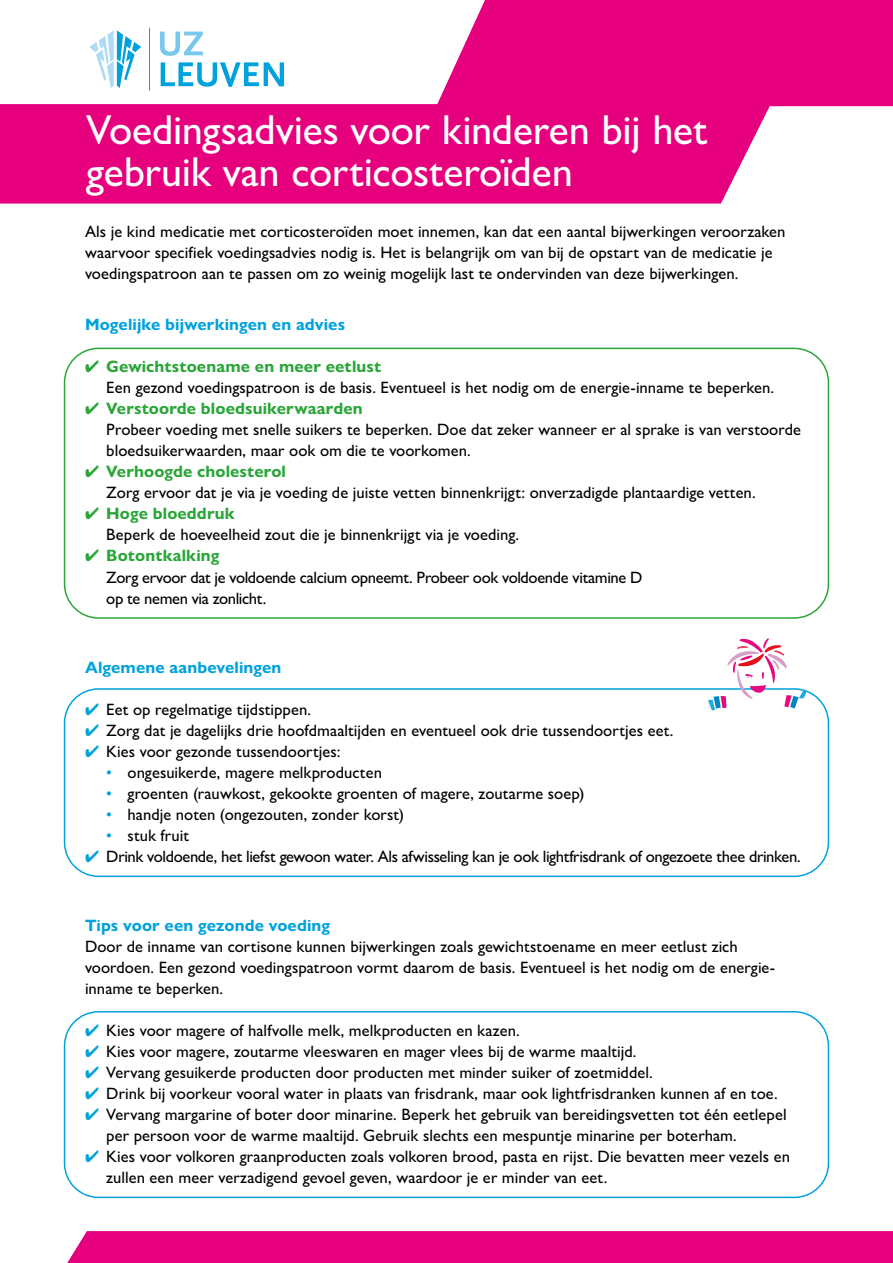
<style>
.page{position:relative;width:893px;height:1263px;background:#fff}
.page>*{position:absolute;margin:0;border:0;box-sizing:border-box;transform-origin:0 0}
.t1{font:500 42px/42px "Gill Sans Nova";letter-spacing:-.005em;color:#fff}
.t2{font:500 16.5px/21px "Gill Sans Nova";letter-spacing:.005em;color:#000}
.t3{font:500 16.5px/21px "Gill Sans Nova";letter-spacing:-.025em;color:#000}
.t4{font:500 16.5px "Gill Sans Nova";letter-spacing:-.02em;color:#000}
.t5{font:700 16.5px "Gill Sans Nova";letter-spacing:.01em;color:#00a2dc}
.s1{color:#29a637}
.s2{font-weight:700;color:#29a637}
.s3{color:#00a2dc}
</style>
<div class="page">
<div style="left:437px;top:0;width:456px;height:106px;background:#e6007d"></div>
<div style="left:0;top:104px;width:771px;height:100px;background:#e6007d"></div>
<hr style="left:149px;top:28px;width:1px;height:63px;background:#00a2dc">
<svg style="left:160px;top:32px;width:43px;height:24px"></svg>
<svg style="left:161px;top:62px;width:123px;height:25px"></svg>
<svg style="left:89px;top:30px;width:52px;height:58px"></svg>
<div style="left:67px;top:1231px;width:826px;height:32px;background:#e6007d"></div>
<div style="left:64px;top:348px;width:765px;height:271px;border:2px solid #29a637;border-radius:34px"></div>
<div style="left:64px;top:688px;width:765px;height:189px;border:2px solid #00a2dc;border-radius:34px"></div>
<div style="left:64px;top:1011px;width:765px;height:187px;border:2px solid #00a2dc;border-radius:34px"></div>
<svg style="left:708px;top:638px;width:99px;height:72px"></svg>
<h1 class="t1" style="left:86px;top:108px;width:623px">Voedingsadvies voor kinderen bij het gebruik van corticosteroïden</h1>
<p class="t2" style="left:85px;top:221px;width:702px">Als je kind medicatie met corticosteroïden moet innemen, kan dat een aantal bijwerkingen veroorzaken waarvoor specifiek voedingsadvies nodig is. Het is belangrijk om van bij de opstart van de medicatie je voedingspatroon aan te passen om zo weinig mogelijk last te ondervinden van deze bijwerkingen.</p>
<p class="t5" style="left:85px;top:315px;width:262px">Mogelijke bijwerkingen en advies</p>
<p class="t2" style="left:106px;top:356px;width:669px;text-indent:-21px"><span class="s1">✔</span> <span class="s2">Gewichtstoename en meer eetlust<br></span>Een gezond voedingspatroon is de basis. Eventueel is het nodig om de energie-inname te beperken.</p>
<p class="t2" style="left:106px;top:398px;width:696px;text-indent:-21px"><span class="s1">✔</span> <span class="s2">Verstoorde bloedsuikerwaarden<br></span>Probeer voeding met snelle suikers te beperken. Doe dat zeker wanneer er al sprake is van verstoorde bloedsuikerwaarden, maar ook om die te voorkomen.</p>
<p class="t2" style="left:106px;top:461px;width:651px;text-indent:-21px"><span class="s1">✔</span> <span class="s2">Verhoogde cholesterol<br></span>Zorg ervoor dat je via je voeding de juiste vetten binnenkrijgt: onverzadigde plantaardige vetten.</p>
<p class="t2" style="left:106px;top:503px;width:414px;text-indent:-21px"><span class="s1">✔</span> <span class="s2">Hoge bloeddruk<br></span>Beperk de hoeveelheid zout die je binnenkrijgt via je voeding.</p>
<p class="t3" style="left:106px;top:545px;width:538px;text-indent:-21px"><span class="s1">✔</span> <span class="s2">Botontkalking<br></span>Zorg ervoor dat je voldoende calcium opneemt. Probeer ook voldoende vitamine D op te nemen via zonlicht.</p>
<p class="t5" style="left:85px;top:657px;width:198px">Algemene aanbevelingen</p>
<p class="t2" style="left:85px;top:698px;width:228px"><span class="s3">✔</span> Eet op regelmatige tijdstippen.</p>
<p class="t2" style="left:85px;top:719px;width:590px"><span class="s3">✔</span> Zorg dat je dagelijks drie hoofdmaaltijden en eventueel ook drie tussendoortjes eet.</p>
<p class="t2" style="left:85px;top:740px;width:257px"><span class="s3">✔</span> Kies voor gezonde tussendoortjes:</p>
<p class="t2" style="left:106px;top:761px;width:277px"><span class="s3">•</span> ongesuikerde, magere melkproducten</p>
<p class="t2" style="left:106px;top:782px;width:480px"><span class="s3">•</span> groenten (rauwkost, gekookte groenten of magere, zoutarme soep)</p>
<p class="t2" style="left:106px;top:803px;width:299px"><span class="s3">•</span> handje noten (ongezouten, zonder korst)</p>
<p class="t2" style="left:106px;top:824px;width:84px"><span class="s3">•</span> stuk fruit</p>
<p class="t4" style="left:85px;top:846px;width:717px"><span class="s3">✔</span> Drink voldoende, het liefst gewoon water. Als afwisseling kan je ook lightfrisdrank of ongezoete thee drinken.</p>
<p class="t5" style="left:85px;top:915px;width:246px">Tips voor een gezonde voeding</p>
<p class="t2" style="left:85px;top:935px;width:692px">Door de inname van cortisone kunnen bijwerkingen zoals gewichtstoename en meer eetlust zich voordoen. Een gezond voedingspatroon vormt daarom de basis. Eventueel is het nodig om de energie&shy;inname te beperken.</p>
<p class="t2" style="left:85px;top:1019px;width:436px"><span class="s3">✔</span> Kies voor magere of halfvolle melk, melkproducten en kazen.</p>
<p class="t2" style="left:85px;top:1040px;width:553px"><span class="s3">✔</span> Kies voor magere, zoutarme vleeswaren en mager vlees bij de warme maaltijd.</p>
<p class="t2" style="left:85px;top:1061px;width:569px"><span class="s3">✔</span> Vervang gesuikerde producten door producten met minder suiker of zoetmiddel.</p>
<p class="t2" style="left:85px;top:1082px;width:694px"><span class="s3">✔</span> Drink bij voorkeur vooral water in plaats van frisdrank, maar ook lightfrisdranken kunnen af en toe.</p>
<p class="t2" style="left:106px;top:1103px;width:682px;text-indent:-21px"><span class="s3">✔</span> Vervang margarine of boter door minarine. Beperk het gebruik van bereidingsvetten tot één eetlepel per persoon voor de warme maaltijd. Gebruik slechts een mespuntje minarine per boterham.</p>
<p class="t2" style="left:106px;top:1145px;width:685px;text-indent:-21px"><span class="s3">✔</span> Kies voor volkoren graanproducten zoals volkoren brood, pasta en rijst. Die bevatten meer vezels en zullen een meer verzadigend gevoel geven, waardoor je er minder van eet.</p>
</div>
